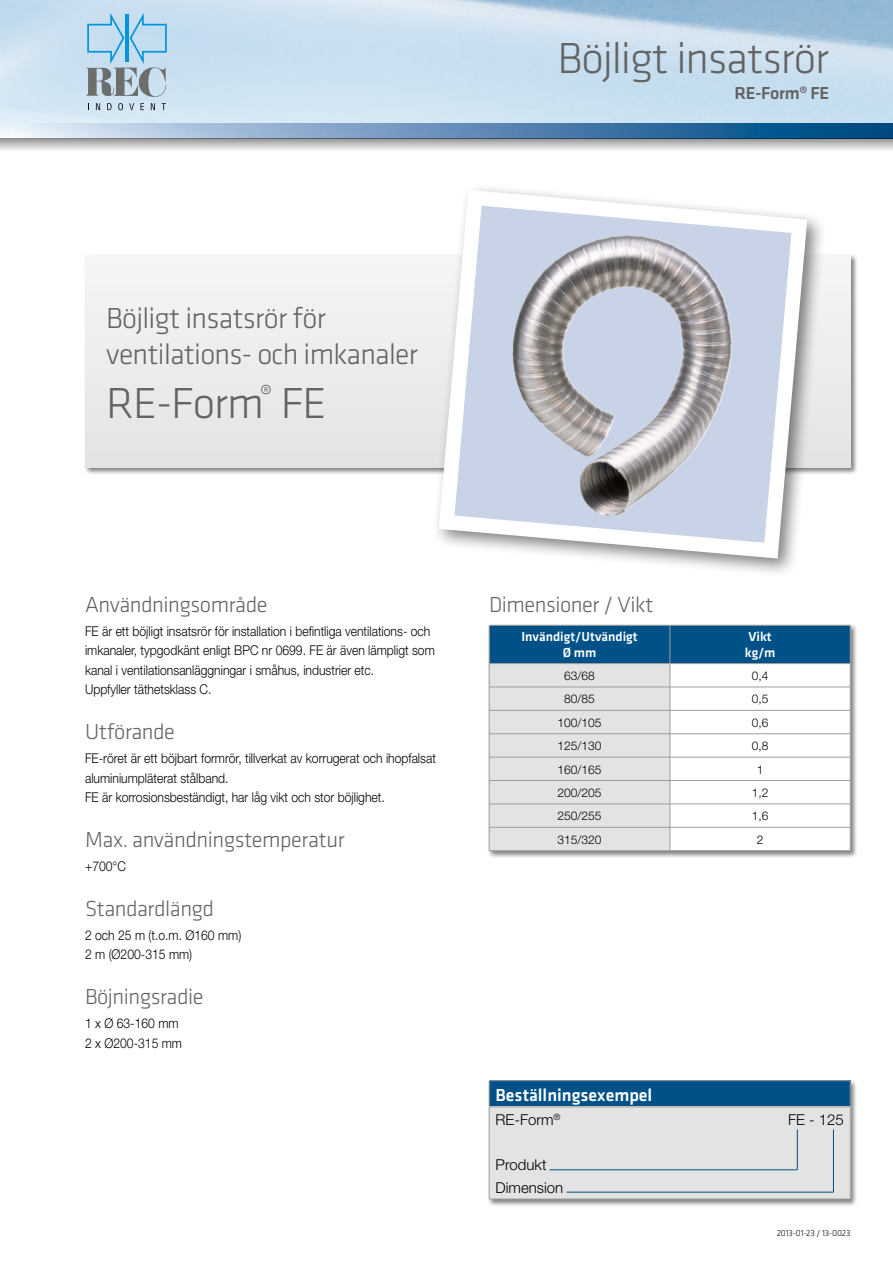
<style>
.page{position:relative;width:893px;height:1263px;background:#fff}
.page>*{position:absolute;margin:0;border:0;box-sizing:border-box;transform-origin:0 0}
.t1{font:300 45px "Klavika";letter-spacing:-.025em;color:#646363}
.t2{font:300 30px/36px "Klavika";letter-spacing:-.025em;color:#646363}
.t3{font:300 22.5px "Klavika";letter-spacing:-.02em;color:#646363}
.t4{font:500 18px "Klavika";color:#fff}
.t5{font:500 18px "Klavika";letter-spacing:-.025em;color:#646363}
.t6{font:300 15px/22.5px "Helvetica Neue";color:#000}
.t7{font:300 13.5px/19.5px "Helvetica Neue";color:#000;scale:.9 1}
.t8{font:500 13.5px/16.2px "Klavika";color:#fff;text-align:center}
.t9{font:300 12px "Helvetica Neue";color:#000}
.t10{font:300 9px "Klavika";letter-spacing:-.02em;color:#000}
</style>
<div class="page">
<svg style="left:1px;top:123px;width:892px;height:15px;background:#6994bb"></svg>
<svg style="left:0;top:138px;width:893px;height:13px;background:#bebfc1"></svg>
<svg style="left:0;top:123px;width:1px;height:15px"></svg>
<div style="left:84px;top:253px;width:774px;height:222px;background:#000;opacity:.5"></div>
<div style="left:85px;top:255px;width:765px;height:213px;background:#ededed"></div>
<svg style="left:86px;top:13px;width:82px;height:97px;background:#a8c6d9"></svg>
<div style="left:432px;top:183px;width:395px;height:395px;background:#000;opacity:.5"></div>
<svg style="left:431px;top:183px;width:384px;height:383px"></svg>
<div style="left:487px;top:623px;width:371px;height:235px;background:#000;opacity:.5"></div>
<svg style="left:489px;top:625px;width:362px;height:226px"></svg>
<hr style="left:489px;top:827px;width:181px;height:1px;background:#9d9d9c">
<hr style="left:670px;top:827px;width:180px;height:1px;background:#9d9d9c">
<div style="left:487px;top:1079px;width:371px;height:128px;background:#000;opacity:.5"></div>
<div style="left:489px;top:1081px;width:361px;height:26px;background:#005187"></div>
<div style="left:489px;top:1107px;width:361px;height:92px;background:#e3e3e3"></div>
<hr style="left:489px;top:1080px;width:361px;height:1px;background:#9d9d9c">
<svg style="left:489px;top:1081px;width:1px;height:26px"></svg>
<svg style="left:850px;top:1081px;width:1px;height:26px"></svg>
<hr style="left:489px;top:1107px;width:361px;height:1px;background:#9d9d9c">
<hr style="left:489px;top:1107px;width:1px;height:92px;background:#9d9d9c">
<hr style="left:850px;top:1107px;width:1px;height:92px;background:#9d9d9c">
<hr style="left:489px;top:1199px;width:361px;height:1px;background:#9d9d9c">
<hr style="left:550px;top:1169px;width:247px;height:1px;background:#005187">
<hr style="left:567px;top:1192px;width:266px;height:1px;background:#005187">
<hr style="left:797px;top:1129px;width:1px;height:41px;background:#005187">
<hr style="left:833px;top:1129px;width:1px;height:63px;background:#005187">
<h1 class="t1" style="left:557px;top:34px;width:273px">Böjligt insatsrör</h1>
<h3 class="t5" style="left:734px;top:83px;width:96px">RE-Form® FE</h3>
<h2 class="t2" style="left:106px;top:300px;width:313px">Böjligt insatsrör för ventilations- och imkanaler</h2>
<h1 class="t1" style="left:106px;top:378px;width:222px">RE-Form<sup>®</sup> FE</h1>
<h3 class="t3" style="left:85px;top:592px;width:184px">Användningsområde</h3>
<p class="t7" style="left:85px;top:621px;width:390px">FE är ett böjligt insatsrör för installation i befintliga ventilations- och imkanaler, typgodkänt enligt BPC nr 0699. FE är även lämpligt som kanal i ventilationsanläggningar i småhus, industrier etc.<br>Uppfyller täthetsklass C.</p>
<h3 class="t3" style="left:85px;top:720px;width:91px">Utförande</h3>
<p class="t7" style="left:85px;top:748px;width:391px">FE-röret är ett böjbart formrör, tillverkat av korrugerat och ihopfalsat aluminiumpläterat stålband.<br>FE är korrosionsbeständigt, har låg vikt och stor böjlighet.</p>
<h3 class="t3" style="left:85px;top:827px;width:261px">Max. användningstemperatur</h3>
<p class="t7" style="left:85px;top:856px;width:47px">+700°C</p>
<h3 class="t3" style="left:85px;top:896px;width:131px">Standardlängd</h3>
<p class="t7" style="left:85px;top:925px;width:175px">2 och 25 m (t.o.m. Ø160 mm)<br>2 m (Ø200-315 mm)</p>
<h3 class="t3" style="left:85px;top:984px;width:120px">Böjningsradie</h3>
<p class="t7" style="left:85px;top:1013px;width:109px">1 x Ø 63-160 mm<br>2 x Ø200-315 mm</p>
<h3 class="t3" style="left:489px;top:592px;width:166px">Dimensioner / Vikt</h3>
<p class="t8" style="left:521px;top:629px;width:118px">Invändigt/Utvändigt<br>Ø mm</p>
<p class="t8" style="left:745px;top:629px;width:32px;text-align:left">Vikt kg/m</p>
<p class="t9" style="left:564px;top:668px;width:32px">63/68</p>
<p class="t9" style="left:752px;top:668px;width:18px">0,4</p>
<p class="t9" style="left:564px;top:692px;width:32px">80/85</p>
<p class="t9" style="left:752px;top:692px;width:18px">0,5</p>
<p class="t9" style="left:558px;top:715px;width:46px">100/105</p>
<p class="t9" style="left:752px;top:715px;width:18px">0,6</p>
<p class="t9" style="left:558px;top:738px;width:46px">125/130</p>
<p class="t9" style="left:752px;top:738px;width:18px">0,8</p>
<p class="t9" style="left:558px;top:762px;width:46px">160/165</p>
<p class="t9" style="left:757px;top:762px;width:8px">1</p>
<p class="t9" style="left:558px;top:785px;width:46px">200/205</p>
<p class="t9" style="left:752px;top:785px;width:18px">1,2</p>
<p class="t9" style="left:558px;top:809px;width:46px">250/255</p>
<p class="t9" style="left:752px;top:809px;width:18px">1,6</p>
<p class="t9" style="left:558px;top:832px;width:46px">315/320</p>
<p class="t9" style="left:757px;top:832px;width:8px">2</p>
<h3 class="t4" style="left:496px;top:1085px;width:158px">Beställningsexempel</h3>
<p class="t6" style="left:496px;top:1108px;width:67px">RE-Form<sup>®</sup></p>
<p class="t6" style="left:788px;top:1108px;width:57px">FE - 125</p>
<p class="t6" style="left:496px;top:1153px;width:69px">Produkt<br>Dimension</p>
<p class="t10" style="left:777px;top:1228px;width:75px">2013-01-23 / 13-0023</p>
</div>
